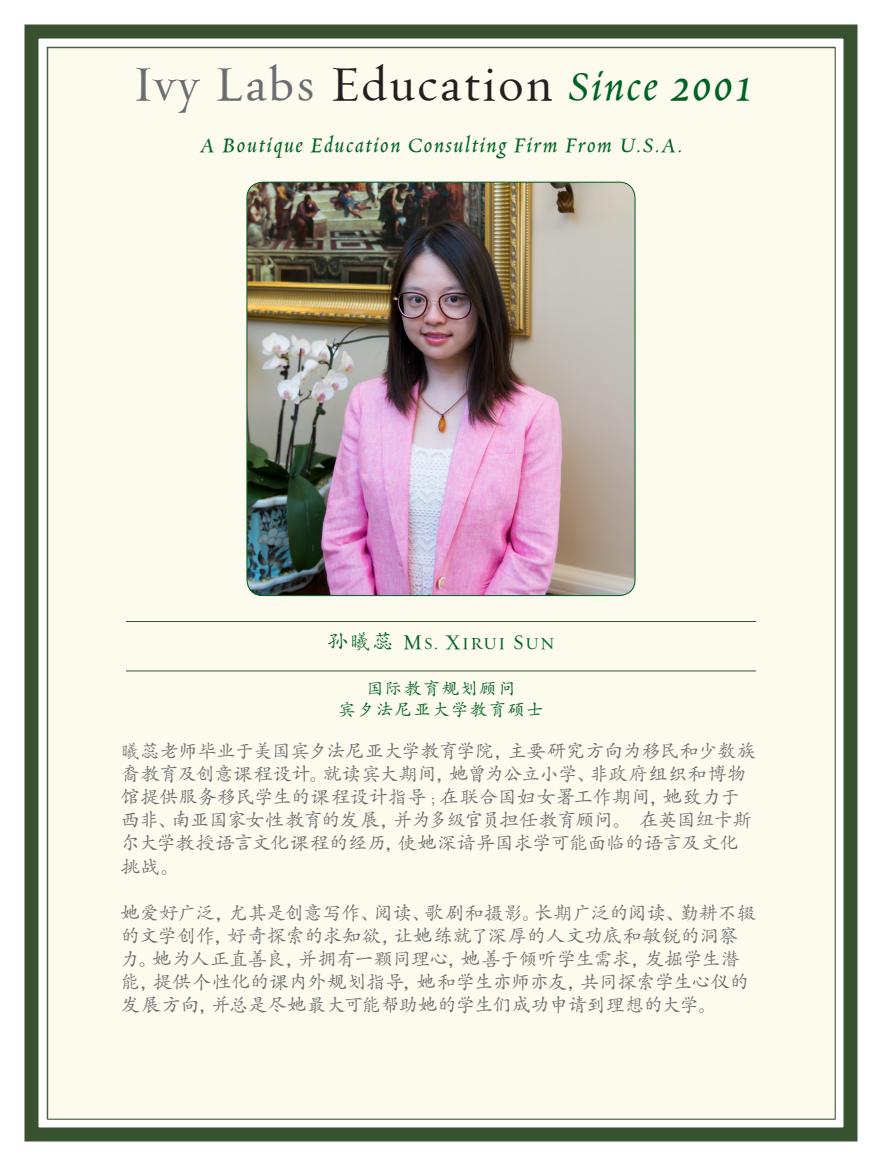
<style>
.page{position:relative;width:882px;height:1166px;background:#fff}
.page>*{position:absolute;margin:0;border:0;box-sizing:border-box;transform-origin:0 0}
.t1{font:49px "Requiem Text HTF Roman";letter-spacing:.05em;color:#231f20}
.t2{font:22.75px "Requiem Text HTF Italic";letter-spacing:.075em;color:#006224}
.t3{font:19.25px/23.1px "Adobe Kaiti Std";letter-spacing:-.015em;color:#6c6d70}
.t4{font:17.5px "Adobe Kaiti Std";letter-spacing:.075em;color:#006224}
.t5{font:16.8px "Requiem Text HTF Roman SC800";color:#006224}
.s1{color:#6c6d70}
.s2{font-family:"Requiem Text HTF Italic";font-size:45.5px;color:#006224}
.s3{font-family:"Requiem Text HTF Italic";color:#006224}
.s4{font-family:"Adobe Kaiti Std";font-size:21px}
.s5{font-size:21px}
</style>
<div class="page">
<div style="left:24px;top:24px;width:834px;height:1117px;border:14px solid #385131"></div>
<div style="left:47px;top:47px;width:789px;height:1072px;background:#fcfbed;border:1px solid #385131"></div>
<hr style="left:126px;top:621px;width:630px;height:1px;background:#385131">
<hr style="left:126px;top:670px;width:630px;height:1px;background:#385131">
<img style="left:247px;top:182px;width:388px;height:413px">
<p class="t1" style="left:132px;top:55px;width:620px"><span class="s1">Ivy Labs</span> Education <span class="s2">Since</span> <span class="s3">2001</span></p>
<p class="t2" style="left:201px;top:134px;width:484px">A Boutique Education Consulting Firm From U.S.A.</p>
<p class="t5" style="left:327px;top:633px;width:229px"><span class="s4">孙曦蕊</span> <span class="s5">M</span>S<span class="s5">. X</span>IRUI <span class="s5">S</span>UN</p>
<p class="t4" style="left:366px;top:677px;width:151px">国际教育规划顾问</p>
<p class="t4" style="left:338px;top:698px;width:207px">宾夕法尼亚大学教育硕士</p>
<p class="t3" style="left:121px;top:739px;width:637px">曦蕊老师毕业于美国宾夕法尼亚大学教育学院，主要研究方向为移民和少数族裔教育及创意课程设计。就读宾大期间，她曾为公立小学、非政府组织和博物馆提供服务移民学生的课程设计指导﹔在联合国妇女署工作期间，她致力于西非、南亚国家女性教育的发展，并为多级官员担任教育顾问。 在英国纽卡斯尔大学教授语言文化课程的经历，使她深谙异国求学可能面临的语言及文化挑战。</p>
<p class="t3" style="left:121px;top:901px;width:637px">她爱好广泛，尤其是创意写作、阅读、歌剧和摄影。长期广泛的阅读、勤耕不辍的文学创作，好奇探索的求知欲，让她练就了深厚的人文功底和敏锐的洞察力。她为人正直善良，并拥有一颗同理心，她善于倾听学生需求，发掘学生潜能，提供个性化的课内外规划指导，她和学生亦师亦友，共同探索学生心仪的发展方向，并总是尽她最大可能帮助她的学生们成功申请到理想的大学。</p>
</div>
